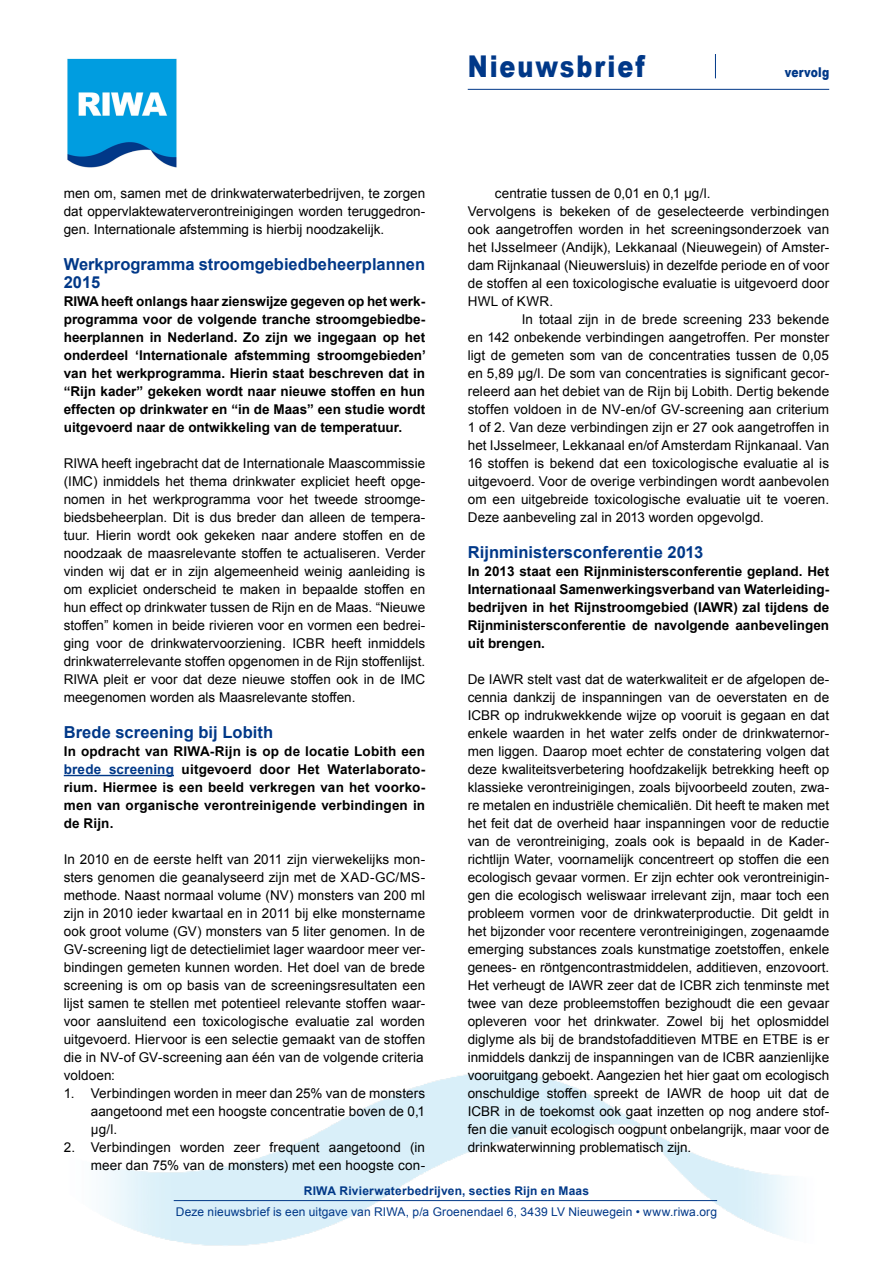
<style>
.page{position:relative;width:893px;height:1263px;background:#fff}
.page>*{position:absolute;margin:0;border:0;box-sizing:border-box;transform-origin:0 0}
.t1{font:900 30px "Arial";letter-spacing:.08em;color:#003888;scale:.8 1}
.t2{font:700 16.5px/18px "Arial";color:#003888}
.t3{font:13.5px/18px "Arial";letter-spacing:.005em;color:#000;text-align:justify}
.t4{font:700 13.5px/18px "Arial";color:#000;text-align:justify}
.t5{font:900 13.5px "Arial";letter-spacing:.015em;color:#003888;scale:.8 1}
.t6{font:12px "Arial";letter-spacing:.01em;color:#003888}
.t7{font:700 12px "Arial";letter-spacing:.02em;color:#003888}
.s1{color:#003888}
</style>
<div class="page">
<img style="left:104px;top:1072px;width:685px;height:174px">
<img style="left:67px;top:58px;width:110px;height:110px">
<hr style="left:174px;top:1200px;width:543px;height:1px;background:#003888">
<hr style="left:468px;top:89px;width:361px;height:1px;background:#003888">
<svg style="left:715px;top:54px;width:1px;height:24px"></svg>
<hr style="left:64px;top:775px;width:110px;height:1px;background:#003888">
<h1 class="t1" style="left:468px;top:44px;width:223px">Nieuwsbrief</h1>
<p class="t5" style="left:785px;top:62px;width:57px">vervolg</p>
<p class="t3" style="left:64px;top:184px;width:363px">men om, samen met de drinkwaterwaterbedrijven, te zorgen dat oppervlaktewaterverontreinigingen worden teruggedron&shy;gen. Internationale afstemming is hierbij noodzakelijk.</p>
<p class="t2" style="left:64px;top:256px;width:363px">Werkprogramma stroomgebiedbeheerplannen<br>2015</p>
<p class="t4" style="left:64px;top:293px;width:364px">RIWA heeft onlangs haar zienswijze gegeven op het werk&shy;programma voor de volgende tranche stroomgebiedbe&shy;heerplannen in Nederland. Zo zijn we ingegaan op het onderdeel ‘Internationale afstemming stroomgebieden’ van het werkprogramma. Hierin staat beschreven dat in “Rijn kader” gekeken wordt naar nieuwe stoffen en hun effecten op drinkwater en “in de Maas” een studie wordt uitgevoerd naar de ontwikkeling van de temperatuur.</p>
<p class="t3" style="left:64px;top:454px;width:363px">RIWA heeft ingebracht dat de Internationale Maascommissie (IMC) inmiddels het thema drinkwater expliciet heeft opge&shy;nomen in het werkprogramma voor het tweede stroomge&shy;biedsbeheerplan. Dit is dus breder dan alleen de tempera&shy;tuur. Hierin wordt ook gekeken naar andere stoffen en de noodzaak de maasrelevante stoffen te actualiseren. Verder vinden wij dat er in zijn algemeenheid weinig aanleiding is om expliciet onderscheid te maken in bepaalde stoffen en hun effect op drinkwater tussen de Rijn en de Maas. “Nieuwe stoffen” komen in beide rivieren voor en vormen een bedrei&shy;ging voor de drinkwatervoorziening. ICBR heeft inmiddels drinkwaterrelevante stoffen opgenomen in de Rijn stoffenlijst.<br>RIWA pleit er voor dat deze nieuwe stoffen ook in de IMC meegenomen worden als Maasrelevante stoffen.</p>
<p class="t2" style="left:64px;top:724px;width:211px">Brede screening bij Lobith</p>
<p class="t4" style="left:64px;top:743px;width:363px">In opdracht van RIWA-Rijn is op de locatie Lobith een <span class="s1">brede screening</span> uitgevoerd door Het Waterlaborato&shy;rium. Hiermee is een beeld verkregen van het voorko&shy;men van organische verontreinigende verbindingen in de Rijn.</p>
<p class="t3" style="left:64px;top:850px;width:363px">In 2010 en de eerste helft van 2011 zijn vierwekelijks mon&shy;sters genomen die geanalyseerd zijn met de XAD-GC/MS&shy;methode. Naast normaal volume (NV) monsters van 200 ml zijn in 2010 ieder kwartaal en in 2011 bij elke monstername ook groot volume (GV) monsters van 5 liter genomen. In de GV-screening ligt de detectielimiet lager waardoor meer ver&shy;bindingen gemeten kunnen worden. Het doel van de brede screening is om op basis van de screeningsresultaten een lijst samen te stellen met potentieel relevante stoffen waar&shy;voor aansluitend een toxicologische evaluatie zal worden uitgevoerd. Hiervoor is een selectie gemaakt van de stoffen die in NV-of GV-screening aan één van de volgende criteria voldoen:</p>
<p class="t3" style="left:91px;top:1084px;width:336px;text-indent:-27px">1. Verbindingen worden in meer dan 25% van de monsters aangetoond met een hoogste concentratie boven de 0,1 µg/l.</p>
<p class="t3" style="left:64px;top:1138px;width:363px;text-align:right">2. Verbindingen worden zeer frequent aangetoond (in meer dan 75% van de monsters) met een hoogste con-</p>
<p class="t3" style="left:495px;top:184px;width:217px">centratie tussen de 0,01 en 0,1 µg/l.</p>
<p class="t3" style="left:468px;top:202px;width:363px">Vervolgens is bekeken of de geselecteerde verbindingen</p>
<p class="t3" style="left:468px;top:220px;width:363px">ook aangetroffen worden in het screeningsonderzoek van</p>
<p class="t3" style="left:468px;top:238px;width:363px">het IJsselmeer (Andijk), Lekkanaal (Nieuwegein) of Amster-</p>
<p class="t3" style="left:468px;top:256px;width:363px">dam Rijnkanaal (Nieuwersluis) in dezelfde periode en of voor</p>
<p class="t3" style="left:468px;top:274px;width:363px">de stoffen al een toxicologische evaluatie is uitgevoerd door</p>
<p class="t3" style="left:468px;top:292px;width:87px">HWL of KWR.</p>
<p class="t3" style="left:522px;top:310px;width:309px">In totaal zijn in de brede screening 233 bekende</p>
<p class="t3" style="left:468px;top:328px;width:363px">en 142 onbekende verbindingen aangetroffen. Per monster</p>
<p class="t3" style="left:468px;top:346px;width:363px">ligt de gemeten som van de concentraties tussen de 0,05</p>
<p class="t3" style="left:468px;top:364px;width:363px">en 5,89 µg/l. De som van concentraties is significant gecor-</p>
<p class="t3" style="left:468px;top:382px;width:363px">releerd aan het debiet van de Rijn bij Lobith. Dertig bekende</p>
<p class="t3" style="left:468px;top:400px;width:363px">stoffen voldoen in de NV-en/of GV-screening aan criterium</p>
<p class="t3" style="left:468px;top:418px;width:363px">1 of 2. Van deze verbindingen zijn er 27 ook aangetroffen in</p>
<p class="t3" style="left:468px;top:436px;width:363px">het IJsselmeer, Lekkanaal en/of Amsterdam Rijnkanaal. Van</p>
<p class="t3" style="left:468px;top:454px;width:363px">16 stoffen is bekend dat een toxicologische evaluatie al is</p>
<p class="t3" style="left:468px;top:472px;width:363px">uitgevoerd. Voor de overige verbindingen wordt aanbevolen</p>
<p class="t3" style="left:468px;top:490px;width:363px">om een uitgebreide toxicologische evaluatie uit te voeren.</p>
<p class="t3" style="left:468px;top:508px;width:298px">Deze aanbeveling zal in 2013 worden opgevolgd.</p>
<p class="t2" style="left:468px;top:544px;width:237px">Rijnministersconferentie 2013</p>
<p class="t4" style="left:468px;top:563px;width:363px">In 2013 staat een Rijnministersconferentie gepland. Het Internationaal Samenwerkingsverband van Waterleiding&shy;bedrijven in het Rijnstroomgebied (IAWR) zal tijdens de Rijnministersconferentie de navolgende aanbevelingen uit brengen.</p>
<p class="t3" style="left:468px;top:670px;width:363px">De IAWR stelt vast dat de waterkwaliteit er de afgelopen de&shy;cennia dankzij de inspanningen van de oeverstaten en de ICBR op indrukwekkende wijze op vooruit is gegaan en dat enkele waarden in het water zelfs onder de drinkwaternor&shy;men liggen. Daarop moet echter de constatering volgen dat deze kwaliteitsverbetering hoofdzakelijk betrekking heeft op klassieke verontreinigingen, zoals bijvoorbeeld zouten, zwa&shy;re metalen en industriële chemicaliën. Dit heeft te maken met het feit dat de overheid haar inspanningen voor de reductie van de verontreiniging, zoals ook is bepaald in de Kader&shy;richtlijn Water, voornamelijk concentreert op stoffen die een ecologisch gevaar vormen. Er zijn echter ook verontreinigin&shy;gen die ecologisch weliswaar irrelevant zijn, maar toch een probleem vormen voor de drinkwaterproductie. Dit geldt in het bijzonder voor recentere verontreinigingen, zogenaamde emerging substances zoals kunstmatige zoetstoffen, enkele genees- en röntgencontrastmiddelen, additieven, enzovoort.<br>Het verheugt de IAWR zeer dat de ICBR zich tenminste met twee van deze probleemstoffen bezighoudt die een gevaar opleveren voor het drinkwater. Zowel bij het oplosmiddel diglyme als bij de brandstofadditieven MTBE en ETBE is er inmiddels dankzij de inspanningen van de ICBR aanzienlijke vooruitgang geboekt. Aangezien het hier gaat om ecologisch onschuldige stoffen spreekt de IAWR de hoop uit dat de ICBR in de toekomst ook gaat inzetten op nog andere stof&shy;fen die vanuit ecologisch oogpunt onbelangrijk, maar voor de drinkwaterwinning problematisch zijn.</p>
<p class="t7" style="left:304px;top:1182px;width:287px">RIWA Rivierwaterbedrijven, secties Rijn en Maas</p>
<p class="t6" style="left:176px;top:1203px;width:543px">Deze nieuwsbrief is een uitgave van RIWA, p/a Groenendael 6, 3439 LV Nieuwegein • www.riwa.org</p>
</div>
